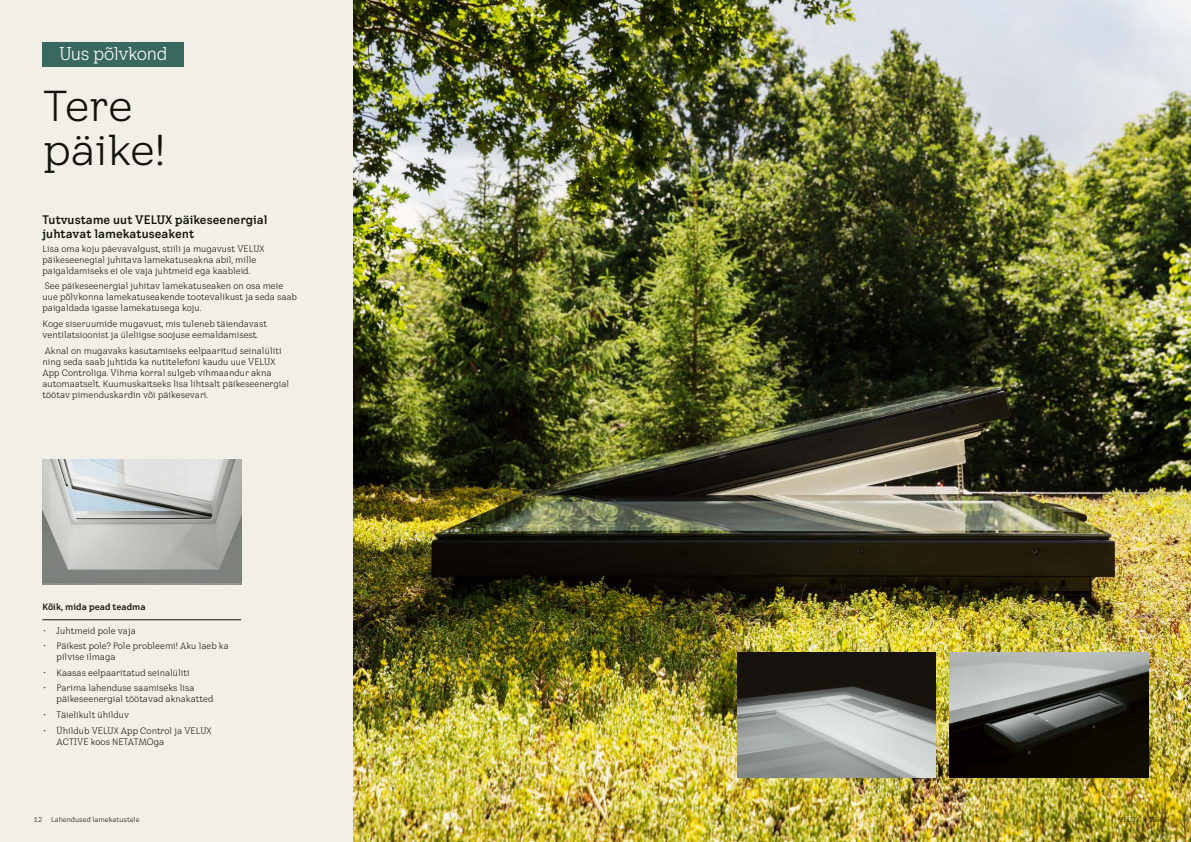
<style>
.page{position:relative;width:1191px;height:842px;background:#fff}
.page>*{position:absolute;margin:0;border:0;box-sizing:border-box;transform-origin:0 0}
.t1{font:42px/44px "VELUX Transform Headline";color:#12120d}
.t2{font:18px "VELUX Transform";letter-spacing:-.035em;color:#fff}
.t3{font:700 12px/14px "VELUX Transform";color:#12120d}
.t4{font:9px/11px "VELUX Transform";color:#12120d}
.t5{font:700 9px "VELUX Transform";color:#12120d}
.t6{font:7px "VELUX Transform";letter-spacing:.005em;color:#12120d}
</style>
<div class="page">
<div style="left:0;top:0;width:353px;height:842px;background:#f1efe7"></div>
<img style="left:353px;top:0;width:838px;height:842px">
<img style="left:43px;top:459px;width:198px;height:125px">
<img style="left:950px;top:653px;width:198px;height:124px">
<img style="left:737px;top:653px;width:198px;height:124px">
<div style="left:43px;top:43px;width:141px;height:24px;background:#39685e"></div>
<hr style="left:42px;top:619px;width:199px;height:1px;background:#12120d">
<h2 class="t2" style="left:59px;top:43px;width:110px">Uus põlvkond</h2>
<h1 class="t1" style="left:44px;top:83px;width:122px">Tere päike!</h1>
<h3 class="t3" style="left:43px;top:213px;width:227px">Tutvustame uut VELUX päikeseenergial juhtavat lamekatuseakent</h3>
<p class="t4" style="left:43px;top:243px;width:223px">Lisa oma koju päevavalgust, stiili ja mugavust VELUX päikeseenegial juhitava lamekatuseakna abil, mille paigaldamiseks ei ole vaja juhtmeid ega kaableid.</p>
<p class="t4" style="left:43px;top:281px;width:256px">See päikeseenergial juhitav lamekatuseaken on osa meie uue põlvkonna lamekatuseakende tootevalikust ja seda saab paigaldada igasse lamekatusega koju.</p>
<p class="t4" style="left:43px;top:318px;width:226px">Koge siseruumide mugavust, mis tuleneb täiendavast ventilatsioonist ja üleliigse soojuse eemaldamisest.</p>
<p class="t4" style="left:43px;top:345px;width:248px">Aknal on mugavaks kasutamiseks eelpaaritud seinalüliti ning seda saab juhtida ka nutitelefoni kaudu uue VELUX App Controliga. Vihma korral sulgeb vihmaandur akna automaatselt. Kuumuskaitseks lisa lihtsalt päikeseenergial töötav pimenduskardin või päikesevari.</p>
<p class="t5" style="left:42px;top:602px;width:105px">Kõik, mida pead teadma</p>
<p class="t4" style="left:42px;top:625px;width:95px">• Juhtmeid pole vaja</p>
<p class="t4" style="left:57px;top:640px;width:174px;text-indent:-14px">• Päikest pole? Pole probleemi! Aku laeb ka pilvise ilmaga</p>
<p class="t4" style="left:42px;top:667px;width:149px">• Kaasas eelpaaritatud seinalüliti</p>
<p class="t4" style="left:57px;top:682px;width:158px;text-indent:-14px">• Parima lahenduse saamiseks lisa päikeseenergial töötavad aknakatted</p>
<p class="t4" style="left:42px;top:709px;width:88px">• Täielikult ühilduv</p>
<p class="t4" style="left:57px;top:725px;width:156px;text-indent:-14px">• Ühildub VELUX App Control ja VELUX<br>ACTIVE koos NETATMOga</p>
<p class="t6" style="left:34px;top:815px;width:107px">12 Lahendused lamekatustele</p>
<p class="t6" style="left:1118px;top:815px;width:40px">VELUX 13</p>
</div>
